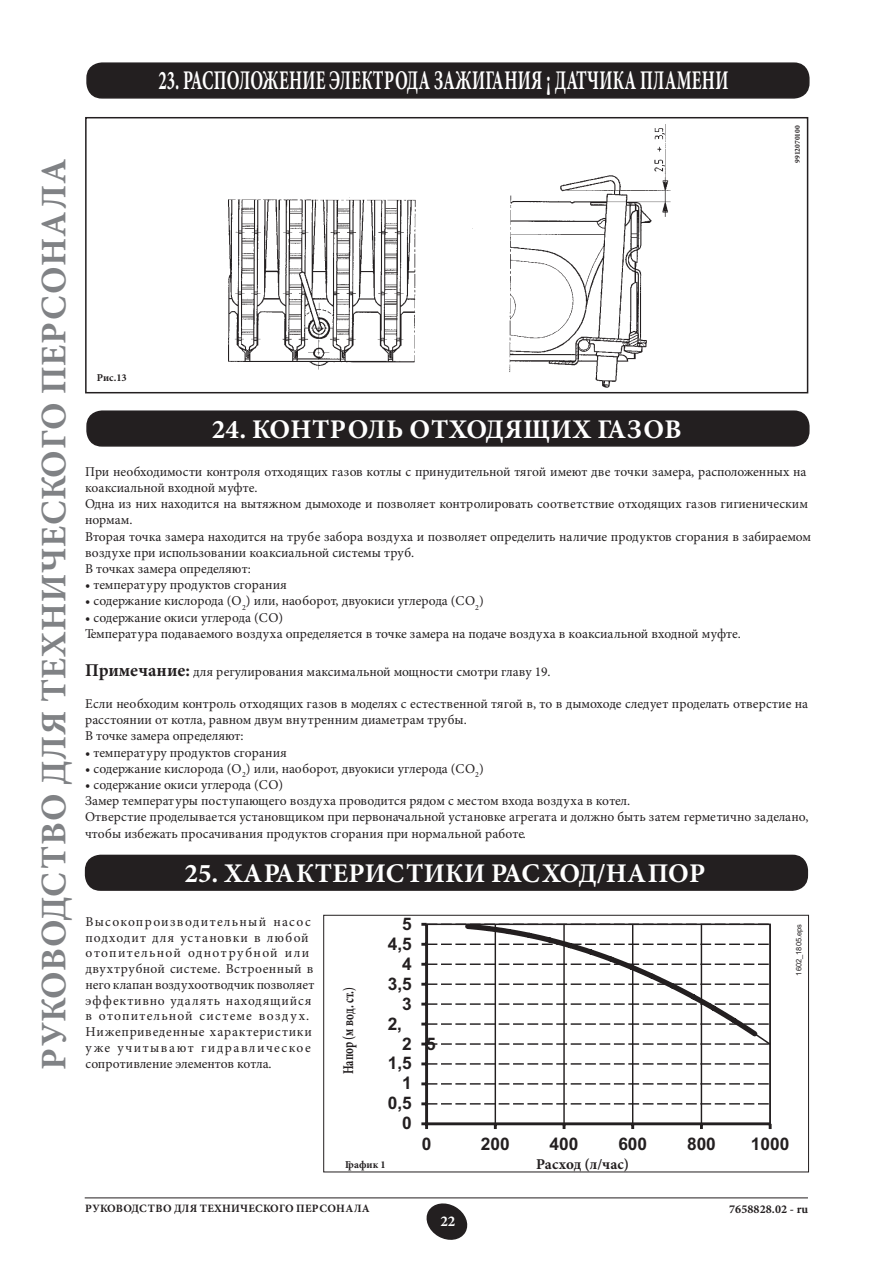
<style>
.page{position:relative;width:893px;height:1262px;background:#fff}
.page>*{position:absolute;margin:0;border:0;box-sizing:border-box;transform-origin:0 0}
.t1{font:700 36px "Minion Pro";letter-spacing:.02em;color:#808285}
.t2{font:700 27px "Minion Pro";letter-spacing:.015em;color:#fff}
.t3{font:700 27px "Minion Pro";letter-spacing:.015em;color:#fff;scale:.62 1}
.t4{font:700 17.25px "Arial";color:#231f20}
.t5{font:700 15px "Minion Pro";color:#231f20;scale:.75 1}
.t6{font:700 15px "Minion Pro";color:#231f20}
.t7{font:700 15px "Minion Pro";color:#fff}
.t8{font:13.5px/16.2px "Minion Pro";color:#231f20}
.t9{font:13.5px/15.8px "Minion Pro";letter-spacing:.065em;color:#231f20}
.t10{font:700 12px "Minion Pro";letter-spacing:.01em;color:#231f20}
.t11{font:700 11.25px "Minion Pro";letter-spacing:.02em;color:#231f20}
.t12{font:700 10.5px "Minion Pro";color:#231f20}
.t13{font:7.5px "Arial";color:#231f20}
.t14{font:700 7.5px "Minion Pro";color:#231f20}
.s1{font-weight:700;font-size:18px}
</style>
<div class="page">
<svg style="left:426px;top:1203px;width:41px;height:36px"></svg>
<hr style="left:85px;top:1197px;width:723px;height:1px;background:#231f20">
<div style="left:87px;top:63px;width:721px;height:35px;background:#231f20;border-radius:15px"></div>
<div style="left:86px;top:62px;width:723px;height:37px;border:2px solid #231f20;border-radius:15px"></div>
<div style="left:85px;top:117px;width:723px;height:276px;border:2px solid #231f20"></div>
<img style="left:228px;top:124px;width:442px;height:264px">
<div style="left:87px;top:411px;width:721px;height:35px;background:#231f20;border-radius:15px"></div>
<div style="left:86px;top:410px;width:723px;height:36px;border:2px solid #231f20;border-radius:15px"></div>
<div style="left:86px;top:855px;width:721px;height:35px;background:#231f20;border-radius:15px"></div>
<div style="left:85px;top:854px;width:723px;height:36px;border:2px solid #231f20;border-radius:15px"></div>
<div style="left:323px;top:915px;width:485px;height:257px;border:1px solid #231f20"></div>
<hr style="left:494px;top:924px;width:2px;height:199px;background:#231f20">
<hr style="left:563px;top:924px;width:1px;height:199px;background:#231f20">
<hr style="left:632px;top:924px;width:1px;height:199px;background:#231f20">
<hr style="left:700px;top:924px;width:2px;height:199px;background:#231f20">
<hr style="left:425px;top:924px;width:3px;height:199px;background:#231f20">
<svg style="left:421px;top:1102px;width:346px;height:3px"></svg>
<svg style="left:421px;top:1082px;width:346px;height:3px"></svg>
<svg style="left:421px;top:1062px;width:346px;height:3px"></svg>
<hr style="left:426px;top:1122px;width:344px;height:3px;background:#231f20">
<svg style="left:421px;top:1122px;width:7px;height:7px"></svg>
<svg style="left:562px;top:1125px;width:3px;height:4px"></svg>
<svg style="left:631px;top:1125px;width:3px;height:4px"></svg>
<svg style="left:768px;top:1123px;width:3px;height:6px"></svg>
<svg style="left:421px;top:922px;width:350px;height:124px"></svg>
<div style="left:426px;top:923px;width:344px;height:201px;border:2px solid #231f20"></div>
<h1 class="t1" style="left:39px;top:1069px;width:912px;rotate:-90deg">РУКОВОДСТВО ДЛЯ ТЕХНИЧЕСКОГО ПЕРСОНАЛА</h1>
<h2 class="t3" style="left:158px;top:69px;width:920px">23. РАСПОЛОЖЕНИЕ ЭЛЕКТРОДА ЗАЖИГАНИЯ ¡ ДАТЧИКА ПЛАМЕНИ</h2>
<p class="t14" style="left:794px;top:163px;width:39px;rotate:-90deg">9912070100</p>
<p class="t12" style="left:97px;top:373px;width:32px">Рис.13</p>
<h2 class="t2" style="left:212px;top:418px;width:471px">24. КОНТРОЛЬ ОТХОДЯЩИХ ГАЗОВ</h2>
<p class="t8" style="left:85px;top:464px;width:727px">При необходимости контроля отходящих газов котлы с принудительной тягой имеют две точки замера, расположенных на коаксиальной входной муфте.<br>Одна из них находится на вытяжном дымоходе и позволяет контролировать соответствие отходящих газов гигиеническим нормам.<br>Вторая точка замера находится на трубе забора воздуха и позволяет определить наличие продуктов сгорания в забираемом воздухе при использовании коаксиальной системы труб.<br>В точках замера определяют:</p>
<p class="t8" style="left:85px;top:578px;width:203px">• температуру продуктов сгорания</p>
<p class="t8" style="left:85px;top:594px;width:400px">• содержание кислорода (О<sub>2</sub>) или, наоборот, двуокиси углерода (СО<sub>2</sub>)</p>
<p class="t8" style="left:85px;top:610px;width:657px">• содержание окиси углерода (СО)<br>Температура подаваемого воздуха определяется в точке замера на подаче воздуха в коаксиальной входной муфте.</p>
<p class="t8" style="left:85px;top:664px;width:467px"><span class="s1">Примечание:</span> для регулирования максимальной мощности смотри главу 19.</p>
<p class="t8" style="left:85px;top:697px;width:724px">Если необходим контроль отходящих газов в моделях с естественной тягой в, то в дымоходе следует проделать отверстие на расстоянии от котла, равном двум внутренним диаметрам трубы.<br>В точке замера определяют:</p>
<p class="t8" style="left:85px;top:745px;width:203px">• температуру продуктов сгорания</p>
<p class="t8" style="left:85px;top:761px;width:400px">• содержание кислорода (О<sub>2</sub>) или, наоборот, двуокиси углерода (СО<sub>2</sub>)</p>
<p class="t8" style="left:85px;top:778px;width:725px">• содержание окиси углерода (СО)<br>Замер температуры поступающего воздуха проводится рядом с местом входа воздуха в котел.<br>Отверстие проделывается установщиком при первоначальной установке агрегата и должно быть затем герметично заделано, чтобы избежать просачивания продуктов сгорания при нормальной работе.</p>
<h2 class="t2" style="left:184px;top:862px;width:522px">25. ХАРАКТЕРИСТИКИ РАСХОД/НАПОР</h2>
<p class="t9" style="left:86px;top:914px;width:230px">Высокопроизводительный насос подходит для установки в любой отопительной однотрубной или двухтрубной системе. Встроенный в него клапан воздухоотводчик позволяет эффективно удалять находящийся в отопительной системе воздух.<br>Нижеприведенные характеристики уже учитывают гидравлическое сопротивление элементов котла.</p>
<p class="t4" style="left:402px;top:917px;width:11px">5</p>
<p class="t4" style="left:388px;top:937px;width:26px">4,5</p>
<p class="t4" style="left:402px;top:957px;width:11px">4</p>
<p class="t4" style="left:388px;top:977px;width:26px">3,5</p>
<p class="t5" style="left:342px;top:1074px;width:118px;rotate:-90deg">Напор (м вод. ст.)</p>
<p class="t4" style="left:402px;top:997px;width:11px">3</p>
<p class="t4" style="left:387px;top:1017px;width:16px">2,</p>
<p class="t4" style="left:402px;top:1037px;width:35px">2 5</p>
<p class="t4" style="left:388px;top:1056px;width:26px">1,5</p>
<p class="t4" style="left:402px;top:1076px;width:11px">1</p>
<p class="t4" style="left:388px;top:1096px;width:26px">0,5</p>
<p class="t4" style="left:402px;top:1116px;width:11px">0</p>
<p class="t13" style="left:796px;top:975px;width:53px;rotate:-90deg">1602_1805.eps</p>
<p class="t4" style="left:422px;top:1137px;width:11px">0</p>
<p class="t4" style="left:481px;top:1137px;width:30px">200</p>
<p class="t4" style="left:549px;top:1137px;width:30px">400</p>
<p class="t4" style="left:618px;top:1137px;width:30px">600</p>
<p class="t4" style="left:687px;top:1137px;width:30px">800</p>
<p class="t4" style="left:751px;top:1137px;width:40px">1000</p>
<p class="t12" style="left:345px;top:1160px;width:42px">График 1</p>
<p class="t6" style="left:536px;top:1158px;width:94px">Расход (л/час)</p>
<p class="t11" style="left:85px;top:1203px;width:286px">РУКОВОДСТВО ДЛЯ ТЕХНИЧЕСКОГО ПЕРСОНАЛА</p>
<p class="t10" style="left:729px;top:1203px;width:81px">7658828.02 - ru</p>
<p class="t7" style="left:440px;top:1214px;width:16px">22</p>
</div>
